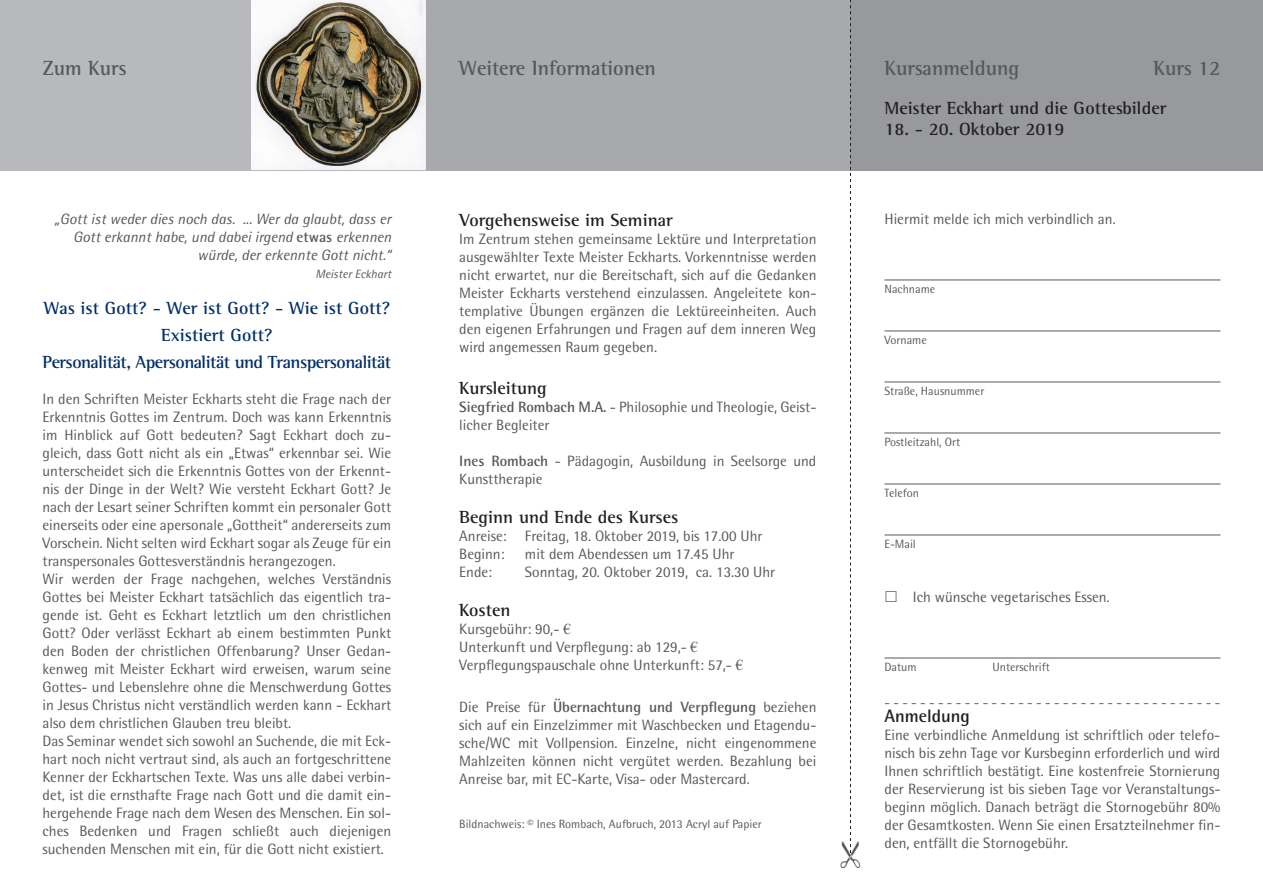
<style>
.page{position:relative;width:1263px;height:893px;background:#fff}
.page>*{position:absolute;margin:0;border:0;box-sizing:border-box;transform-origin:0 0}
.t1{font:700 21px "Rotis Semi Serif";color:#57585a}
.t2{font:700 18px "Rotis Semi Serif";color:#231f20}
.t3{font:700 18px/27px "Rotis Semi Serif";letter-spacing:-.03em;color:#002e68;text-align:center}
.t4{font:700 18px "Rotis Semi Sans";color:#231f20}
.t5{font:15px/18px "Rotis Semi Sans";color:#57585a}
.t6{font:italic 15px/18px "Rotis Semi Sans";color:#57585a;text-align:right}
.t7{font:13.5px "Rotis Semi Sans";color:#57585a}
.t8{font:12px "Rotis Semi Sans";color:#57585a}
.t9{font:italic 12px "Rotis Semi Sans";color:#57585a}
.s1{font-weight:700;font-style:normal}
.s2{font-weight:700}
.s3{font-family:"Times New Roman"}
</style>
<div class="page">
<div style="left:425px;top:0;width:425px;height:170px;background:#a8a9ad"></div>
<hr style="left:884px;top:280px;width:336px;height:1px;background:#57585a">
<hr style="left:884px;top:331px;width:336px;height:1px;background:#57585a">
<hr style="left:884px;top:382px;width:336px;height:1px;background:#57585a">
<hr style="left:884px;top:433px;width:336px;height:1px;background:#57585a">
<hr style="left:884px;top:484px;width:336px;height:1px;background:#57585a">
<hr style="left:884px;top:535px;width:336px;height:1px;background:#57585a">
<hr style="left:884px;top:658px;width:336px;height:1px;background:#57585a">
<div style="left:0;top:0;width:425px;height:170px;background:#b8b9bc"></div>
<div style="left:850px;top:0;width:413px;height:170px;background:#97999c"></div>
<img style="left:251px;top:0;width:175px;height:170px">
<svg style="left:840px;top:0;width:20px;height:853px"></svg>
<h1 class="t1" style="left:43px;top:56px;width:86px">Zum Kurs</h1>
<p class="t6" style="left:55px;top:210px;width:338px">„Gott ist weder dies noch das. ... Wer da glaubt, dass er<br>Gott erkannt habe, und dabei irgend <span class="s1">etwas</span> erkennen würde, der erkennte Gott nicht.“</p>
<p class="t9" style="left:315px;top:267px;width:77px">Meister Eckhart</p>
<p class="t3" style="left:43px;top:294px;width:350px">Was ist Gott? - Wer ist Gott? - Wie ist Gott?<br>Existiert Gott?<br>Personalität, Apersonalität und Transpersonalität</p>
<p class="t5" style="left:43px;top:390px;width:350px">In den Schriften Meister Eckharts steht die Frage nach der Erkenntnis Gottes im Zentrum. Doch was kann Erkenntnis im Hinblick auf Gott bedeuten? Sagt Eckhart doch zu&shy;gleich, dass Gott nicht als ein „Etwas“ erkennbar sei. Wie unterscheidet sich die Erkenntnis Gottes von der Erkennt&shy;nis der Dinge in der Welt? Wie versteht Eckhart Gott? Je nach der Lesart seiner Schriften kommt ein personaler Gott einerseits oder eine apersonale „Gottheit“ andererseits zum Vorschein. Nicht selten wird Eckhart sogar als Zeuge für ein transpersonales Gottesverständnis herangezogen.<br>Wir werden der Frage nachgehen, welches Verständnis Gottes bei Meister Eckhart tatsächlich das eigentlich tra&shy;gende ist. Geht es Eckhart letztlich um den christlichen Gott? Oder verlässt Eckhart ab einem bestimmten Punkt den Boden der christlichen Offenbarung? Unser Gedan&shy;kenweg mit Meister Eckhart wird erweisen, warum seine Gottes- und Lebenslehre ohne die Menschwerdung Gottes in Jesus Christus nicht verständlich werden kann - Eckhart also dem christlichen Glauben treu bleibt.<br>Das Seminar wendet sich sowohl an Suchende, die mit Eck&shy;hart noch nicht vertraut sind, als auch an fortgeschrittene Kenner der Eckhartschen Texte. Was uns alle dabei verbin&shy;det, ist die ernsthafte Frage nach Gott und die damit ein&shy;hergehende Frage nach dem Wesen des Menschen. Ein sol&shy;ches Bedenken und Fragen schließt auch diejenigen suchenden Menschen mit ein, für die Gott nicht existiert.</p>
<h1 class="t1" style="left:459px;top:56px;width:198px">Weitere Informationen</h1>
<h1 class="t1" style="left:884px;top:56px;width:136px">Kursanmeldung</h1>
<h1 class="t1" style="left:1153px;top:56px;width:68px">Kurs 12</h1>
<p class="t2" style="left:884px;top:98px;width:283px">Meister Eckhart und die Gottesbilder</p>
<p class="t2" style="left:884px;top:119px;width:181px">18. - 20. Oktober 2019</p>
<p class="t2" style="left:459px;top:209px;width:215px">Vorgehensweise im Seminar</p>
<p class="t5" style="left:459px;top:230px;width:359px;text-align:justify">Im Zentrum stehen gemeinsame Lektüre und Interpretation ausgewählter Texte Meister Eckharts. Vorkenntnisse werden nicht erwartet, nur die Bereitschaft, sich auf die Gedanken Meister Eckharts verstehend einzulassen. Angeleitete kon&shy;templative Übungen ergänzen die Lektüreeinheiten. Auch den eigenen Erfahrungen und Fragen auf dem inneren Weg wird angemessen Raum gegeben.</p>
<p class="t2" style="left:459px;top:377px;width:89px">Kursleitung</p>
<p class="t5" style="left:459px;top:398px;width:359px"><span class="s2">Siegfried Rombach M.A.</span> - Philosophie und Theologie, Geist&shy;licher Begleiter</p>
<p class="t5" style="left:459px;top:452px;width:359px"><span class="s2">Ines Rombach</span> - Pädagogin, Ausbildung in Seelsorge und<br>Kunsttherapie</p>
<p class="t2" style="left:459px;top:506px;width:221px">Beginn und Ende des Kurses</p>
<p class="t5" style="left:459px;top:527px;width:305px">Anreise: Freitag, 18. Oktober 2019, bis 17.00 Uhr<br>Beginn:</p>
<p class="t5" style="left:525px;top:545px;width:211px">mit dem Abendessen um 17.45 Uhr</p>
<p class="t5" style="left:459px;top:563px;width:34px">Ende:</p>
<p class="t5" style="left:525px;top:563px;width:252px">Sonntag, 20. Oktober 2019, ca. 13.30 Uhr</p>
<p class="t2" style="left:459px;top:599px;width:53px">Kosten</p>
<p class="t5" style="left:459px;top:620px;width:285px">Kursgebühr: 90,- <span class="s3">€<br></span>Unterkunft und Verpflegung: ab 129,- <span class="s3">€<br></span>Verpflegungspauschale ohne Unterkunft: 57,- <span class="s3">€</span></p>
<p class="t5" style="left:459px;top:698px;width:359px;text-align:justify">Die Preise für <span class="s2">Übernachtung und Verpflegung</span> beziehen sich auf ein Einzelzimmer mit Waschbecken und Etagendu&shy;sche/WC mit Vollpension. Einzelne, nicht eingenommene Mahlzeiten können nicht vergütet werden. Bezahlung bei Anreise bar, mit EC-Karte, Visa- oder Mastercard.</p>
<p class="t8" style="left:459px;top:817px;width:304px">Bildnachweis: © Ines Rombach, Aufbruch, 2013 Acryl auf Papier</p>
<p class="t5" style="left:884px;top:210px;width:233px">Hiermit melde ich mich verbindlich an.</p>
<p class="t8" style="left:884px;top:282px;width:52px">Nachname</p>
<p class="t8" style="left:884px;top:333px;width:44px">Vorname</p>
<p class="t8" style="left:884px;top:384px;width:101px">Straße, Hausnummer</p>
<p class="t8" style="left:884px;top:435px;width:77px">Postleitzahl, Ort</p>
<p class="t8" style="left:884px;top:486px;width:36px">Telefon</p>
<p class="t8" style="left:884px;top:537px;width:33px">E-Mail</p>
<p class="t5" style="left:913px;top:588px;width:198px">Ich wünsche vegetarisches Essen.</p>
<p class="t8" style="left:884px;top:660px;width:34px">Datum</p>
<p class="t8" style="left:992px;top:660px;width:59px">Unterschrift</p>
<p class="t7" style="left:884px;top:695px;width:337px">- - - - - - - - - - - - - - - - - - - - - - - - - - - - - - - - - - - - - -</p>
<p class="t4" style="left:884px;top:705px;width:87px">Anmeldung</p>
<p class="t5" style="left:884px;top:726px;width:337px;text-align:justify">Eine verbindliche Anmeldung ist schriftlich oder telefo&shy;nisch bis zehn Tage vor Kursbeginn erforderlich und wird Ihnen schriftlich bestätigt. Eine kostenfreie Stornierung der Reservierung ist bis sieben Tage vor Veranstaltungs&shy;beginn möglich. Danach beträgt die Stornogebühr 80% der Gesamtkosten. Wenn Sie einen Ersatzteilnehmer fin&shy;den, entfällt die Stornogebühr.</p>
</div>
